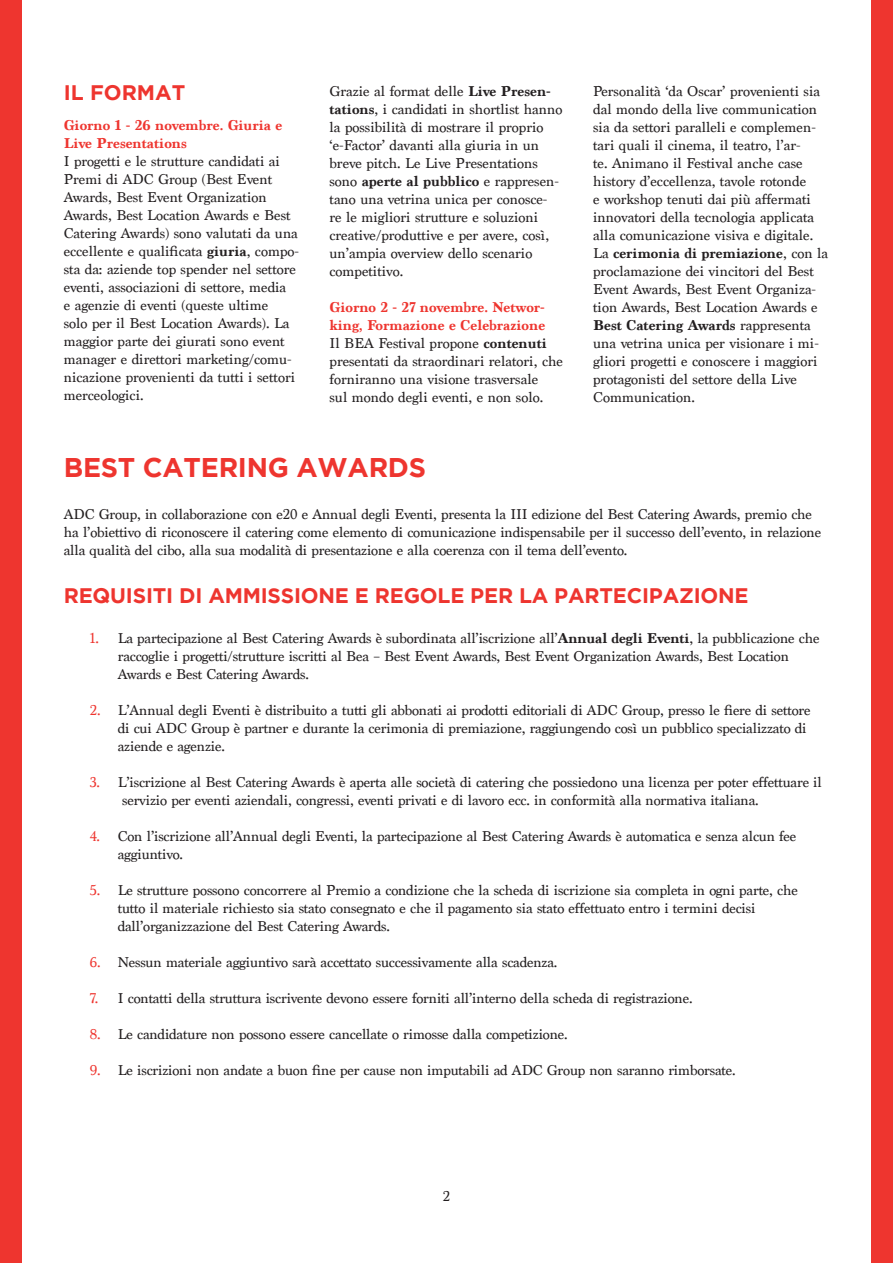
<style>
.page{position:relative;width:893px;height:1263px;background:#fff}
.page>*{position:absolute;margin:0;border:0;box-sizing:border-box;transform-origin:0 0}
.t1{font:700 27px "Gotham";letter-spacing:-.01em;color:#ee352f}
.t2{font:700 21px "Gotham";letter-spacing:-.01em;color:#ee352f}
.t3{font:15px/18px "Marion";letter-spacing:-.01em;color:#231f20}
.t4{font:700 15px/18px "Marion";color:#ee352f}
.s1{font-weight:700}
.s2{color:#ee352f}
</style>
<div class="page">
<div style="left:872px;top:0;width:21px;height:1263px;background:#ee352f"></div>
<div style="left:0;top:0;width:21px;height:1263px;background:#ee352f"></div>
<p class="t2" style="left:64px;top:81px;width:123px">IL FORMAT</p>
<p class="t4" style="left:64px;top:117px;width:220px">Giorno 1 - 26 novembre. Giuria e<br>Live Presentations</p>
<p class="t3" style="left:64px;top:153px;width:237px">I progetti e le strutture candidati ai Premi di ADC Group (Best Event Awards, Best Event Organization Awards, Best Location Awards e Best Catering Awards) sono valutati da una eccellente e qualificata <span class="s1">giuria</span>, compo&shy;sta da: aziende top spender nel settore eventi, associazioni di settore, media<br>e agenzie di eventi (queste ultime<br>solo per il Best Location Awards). La maggior parte dei giurati sono event manager e direttori marketing/comu&shy;nicazione provenienti da tutti i settori merceologici.</p>
<p class="t3" style="left:330px;top:82px;width:234px">Grazie al format delle <span class="s1">Live Presen&shy;tations</span>, i candidati in shortlist hanno la possibilità di mostrare il proprio ‘e-Factor’ davanti alla giuria in un breve pitch. Le Live Presentations sono <span class="s1">aperte al pubblico</span> e rappresen&shy;tano una vetrina unica per conosce&shy;re le migliori strutture e soluzioni creative/produttive e per avere, così, un’ampia overview dello scenario competitivo.</p>
<p class="t4" style="left:330px;top:298px;width:217px">Giorno 2 - 27 novembre. Networ&shy;king, Formazione e Celebrazione</p>
<p class="t3" style="left:330px;top:334px;width:235px">Il BEA Festival propone <span class="s1">contenuti </span>presentati da straordinari relatori, che forniranno una visione trasversale<br>sul mondo degli eventi, e non solo.</p>
<p class="t1" style="left:64px;top:452px;width:364px">BEST CATERING AWARDS</p>
<p class="t3" style="left:593px;top:82px;width:228px">Personalità ‘da Oscar’ provenienti sia dal mondo della live communication sia da settori paralleli e complemen&shy;tari quali il cinema, il teatro, l’ar-<br>te. Animano il Festival anche case history d’eccellenza, tavole rotonde<br>e workshop tenuti dai più affermati innovatori della tecnologia applicata alla comunicazione visiva e digitale.</p>
<p class="t3" style="left:593px;top:244px;width:237px">La <span class="s1">cerimonia di premiazione</span>, con la proclamazione dei vincitori del Best Event Awards, Best Event Organiza&shy;tion Awards, Best Location Awards e <span class="s1">Best Catering Awards</span> rappresenta una vetrina unica per visionare i mi&shy;gliori progetti e conoscere i maggiori protagonisti del settore della Live Communication.</p>
<p class="t3" style="left:64px;top:506px;width:759px">ADC Group, in collaborazione con e20 e Annual degli Eventi, presenta la III edizione del Best Catering Awards, premio che ha l’obiettivo di riconoscere il catering come elemento di comunicazione indispensabile per il successo dell’evento, in relazione alla qualità del cibo, alla sua modalità di presentazione e alla coerenza con il tema dell’evento.</p>
<p class="t2" style="left:64px;top:584px;width:686px">REQUISITI DI AMMISSIONE E REGOLE PER LA PARTECIPAZIONE</p>
<p class="t3" style="left:90px;top:629px;width:731px"><span class="s2">1.</span> La partecipazione al Best Catering Awards è subordinata all’iscrizione all’<span class="s1">Annual degli Eventi</span>, la pubblicazione che</p>
<p class="t3" style="left:118px;top:647px;width:673px">raccoglie i progetti/strutture iscritti al Bea – Best Event Awards, Best Event Organization Awards, Best Location</p>
<p class="t3" style="left:118px;top:665px;width:193px">Awards e Best Catering Awards.</p>
<p class="t3" style="left:90px;top:701px;width:722px"><span class="s2">2.</span> L’Annual degli Eventi è distribuito a tutti gli abbonati ai prodotti editoriali di ADC Group, presso le fiere di settore</p>
<p class="t3" style="left:118px;top:719px;width:690px">di cui ADC Group è partner e durante la cerimonia di premiazione, raggiungendo così un pubblico specializzato di</p>
<p class="t3" style="left:118px;top:737px;width:109px">aziende e agenzie.</p>
<p class="t3" style="left:90px;top:773px;width:734px"><span class="s2">3.</span> L’iscrizione al Best Catering Awards è aperta alle società di catering che possiedono una licenza per poter effettuare il</p>
<p class="t3" style="left:122px;top:791px;width:638px">servizio per eventi aziendali, congressi, eventi privati e di lavoro ecc. in conformità alla normativa italiana.</p>
<p class="t3" style="left:90px;top:827px;width:708px"><span class="s2">4.</span> Con l’iscrizione all’Annual degli Eventi, la partecipazione al Best Catering Awards è automatica e senza alcun fee</p>
<p class="t3" style="left:118px;top:845px;width:67px">aggiuntivo.</p>
<p class="t3" style="left:90px;top:881px;width:710px"><span class="s2">5.</span> Le strutture possono concorrere al Premio a condizione che la scheda di iscrizione sia completa in ogni parte, che</p>
<p class="t3" style="left:118px;top:899px;width:639px">tutto il materiale richiesto sia stato consegnato e che il pagamento sia stato effettuato entro i termini decisi</p>
<p class="t3" style="left:118px;top:917px;width:274px">dall’organizzazione del Best Catering Awards.</p>
<p class="t3" style="left:90px;top:953px;width:469px"><span class="s2">6.</span> Nessun materiale aggiuntivo sarà accettato successivamente alla scadenza.</p>
<p class="t3" style="left:90px;top:989px;width:604px"><span class="s2">7.</span> I contatti della struttura iscrivente devono essere forniti all’interno della scheda di registrazione.</p>
<p class="t3" style="left:90px;top:1025px;width:479px"><span class="s2">8.</span> Le candidature non possono essere cancellate o rimosse dalla competizione.</p>
<p class="t3" style="left:90px;top:1061px;width:647px"><span class="s2">9.</span> Le iscrizioni non andate a buon fine per cause non imputabili ad ADC Group non saranno rimborsate.</p>
<p class="t3" style="left:443px;top:1187px;width:9px">2</p>
</div>
